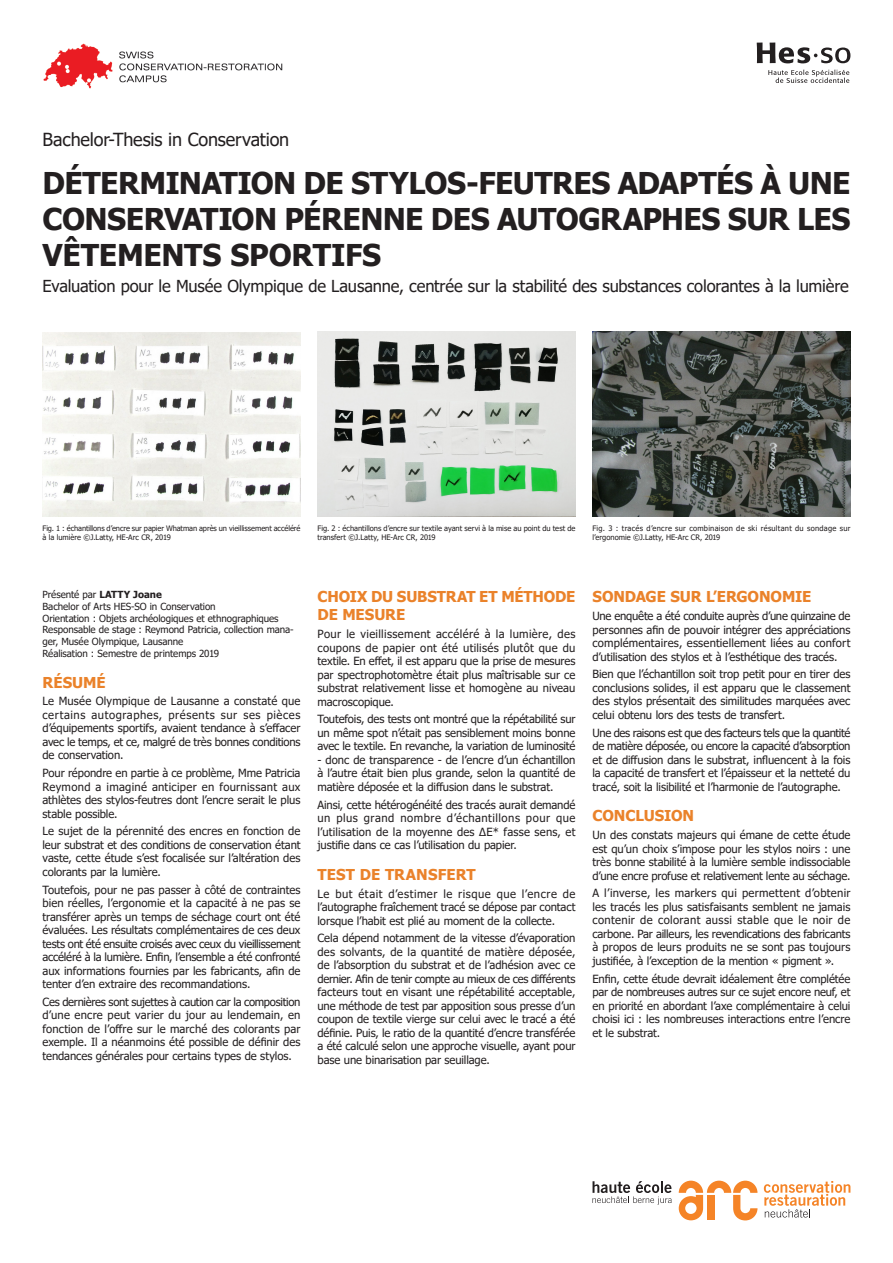
<style>
.page{position:relative;width:893px;height:1263px;background:#fff}
.page>*{position:absolute;margin:0;border:0;box-sizing:border-box;transform-origin:0 0}
.Titre_haut{font:700 30px/36px "Tahoma";letter-spacing:-.02em;color:#231f20;text-align:justify}
.Titre_haut-sous-titi{font:18px "Tahoma";letter-spacing:-.01em;color:#231f20}
.Titre_haut-sous-titi-2{font:16.5px "Tahoma";letter-spacing:-.01em;color:#231f20}
.Titre{font:700 15px/18px "Tahoma";letter-spacing:-.005em;color:#ea822a}
.t1{font:11.25px/13.5px "Tahoma";letter-spacing:-.01em;color:#231f20;text-align:justify}
.Normal_alignö_gauche{font:9.75px/11.7px "Tahoma";letter-spacing:-.005em;color:#231f20}
.Lögende{font:7.5px/9px "Tahoma";color:#231f20}
.Lögende-2{font:7.5px/9px "Tahoma";letter-spacing:.03em;color:#231f20}
.s1{font-weight:700}
</style>
<div class="page">
<svg style="left:679px;top:1180px;width:78px;height:40px"></svg>
<svg style="left:592px;top:1181px;width:79px;height:23px"></svg>
<svg style="left:764px;top:1181px;width:86px;height:36px"></svg>
<svg style="left:768px;top:70px;width:81px;height:13px"></svg>
<svg style="left:757px;top:43px;width:93px;height:20px"></svg>
<img style="left:43px;top:43px;width:240px;height:46px">
<img style="left:592px;top:332px;width:258px;height:184px">
<img style="left:317px;top:332px;width:258px;height:184px">
<img style="left:43px;top:332px;width:257px;height:184px">
<p class="Titre_haut-sous-titi" style="left:43px;top:127px;width:248px">Bachelor-Thesis in Conservation</p>
<p class="Titre_haut" style="left:43px;top:167px;width:809px">DÉTERMINATION DE STYLOS-FEUTRES ADAPTÉS À UNE CONSERVATION PÉRENNE DES AUTOGRAPHES SUR LES VÊTEMENTS SPORTIFS</p>
<p class="Titre_haut-sous-titi-2" style="left:43px;top:275px;width:808px">Evaluation pour le Musée Olympique de Lausanne, centrée sur la stabilité des substances colorantes à la lumière</p>
<p class="Lögende" style="left:43px;top:524px;width:259px">Fig. 1 : échantillons d’encre sur papier Whatman après un vieillissement accéléré à la lumière ©J.Latty, HE-Arc CR, 2019</p>
<p class="Lögende" style="left:317px;top:524px;width:259px">Fig. 2 : échantillons d’encre sur textile ayant servi à la mise au point du test de transfert ©J.Latty, HE-Arc CR, 2019</p>
<p class="Lögende-2" style="left:592px;top:524px;width:259px">Fig. 3 : tracés d’encre sur combinaison de ski résultant du sondage sur l’ergonomie ©J.Latty, HE-Arc CR, 2019</p>
<p class="Normal_alignö_gauche" style="left:43px;top:589px;width:253px">Présenté par <span class="s1">LATTY Joane<br></span>Bachelor of Arts HES-SO in Conservation<br>Orientation : Objets archéologiques et ethnographiques Responsable de stage : Reymond Patricia, collection mana&shy;ger, Musée Olympique, Lausanne<br>Réalisation : Semestre de printemps 2019</p>
<p class="Titre" style="left:43px;top:674px;width:65px">RÉSUMÉ</p>
<p class="t1" style="left:43px;top:695px;width:259px">Le Musée Olympique de Lausanne a constaté que certains autographes, présents sur ses pièces d’équipements sportifs, avaient tendance à s’effacer avec le temps, et ce, malgré de très bonnes conditions de conservation.</p>
<p class="t1" style="left:43px;top:767px;width:259px">Pour répondre en partie à ce problème, Mme Patricia Reymond a imaginé anticiper en fournissant aux athlètes des stylos-feutres dont l’encre serait le plus stable possible.</p>
<p class="t1" style="left:43px;top:825px;width:259px">Le sujet de la pérennité des encres en fonction de leur substrat et des conditions de conservation étant vaste, cette étude s’est focalisée sur l’altération des colorants par la lumière.</p>
<p class="t1" style="left:43px;top:883px;width:259px">Toutefois, pour ne pas passer à côté de contraintes bien réelles, l’ergonomie et la capacité à ne pas se transférer après un temps de séchage court ont été évaluées. Les résultats complémentaires de ces deux tests ont été ensuite croisés avec ceux du vieillissement accéléré à la lumière. Enfin, l’ensemble a été confronté aux informations fournies par les fabricants, afin de tenter d’en extraire des recommandations.</p>
<p class="t1" style="left:43px;top:996px;width:259px">Ces dernières sont sujettes à caution car la composition d’une encre peut varier du jour au lendemain, en fonction de l’offre sur le marché des colorants par exemple. Il a néanmoins été possible de définir des tendances générales pour certains types de stylos.</p>
<p class="Titre" style="left:317px;top:588px;width:259px">CHOIX DU SUBSTRAT ET MÉTHODE<br>DE MESURE</p>
<p class="t1" style="left:317px;top:628px;width:259px">Pour le vieillissement accéléré à la lumière, des coupons de papier ont été utilisés plutôt que du textile. En effet, il est apparu que la prise de mesures par spectrophotomètre était plus maîtrisable sur ce substrat relativement lisse et homogène au niveau macroscopique.</p>
<p class="t1" style="left:317px;top:713px;width:259px">Toutefois, des tests ont montré que la répétabilité sur un même spot n’était pas sensiblement moins bonne avec le textile. En revanche, la variation de luminosité</p>
<p class="t1" style="left:317px;top:754px;width:259px">- donc de transparence - de l’encre d’un échantillon à l’autre était bien plus grande, selon la quantité de matière déposée et la diffusion dans le substrat.</p>
<p class="t1" style="left:317px;top:798px;width:259px">Ainsi, cette hétérogénéité des tracés aurait demandé un plus grand nombre d’échantillons pour que l’utilisation de la moyenne des ΔE* fasse sens, et justifie dans ce cas l’utilisation du papier.</p>
<p class="Titre" style="left:317px;top:866px;width:160px">TEST DE TRANSFERT</p>
<p class="t1" style="left:317px;top:887px;width:259px">Le but était d’estimer le risque que l’encre de l’autographe fraîchement tracé se dépose par contact lorsque l’habit est plié au moment de la collecte.</p>
<p class="t1" style="left:317px;top:932px;width:259px">Cela dépend notamment de la vitesse d’évaporation des solvants, de la quantité de matière déposée, de l’absorption du substrat et de l’adhésion avec ce dernier. Afin de tenir compte au mieux de ces différents facteurs tout en visant une répétabilité acceptable, une méthode de test par apposition sous presse d’un coupon de textile vierge sur celui avec le tracé a été définie. Puis, le ratio de la quantité d’encre transférée a été calculé selon une approche visuelle, ayant pour base une binarisation par seuillage.</p>
<p class="Titre" style="left:592px;top:588px;width:220px">SONDAGE SUR L’ERGONOMIE</p>
<p class="t1" style="left:592px;top:610px;width:259px">Une enquête a été conduite auprès d’une quinzaine de personnes afin de pouvoir intégrer des appréciations complémentaires, essentiellement liées au confort d’utilisation des stylos et à l’esthétique des tracés.</p>
<p class="t1" style="left:592px;top:668px;width:259px">Bien que l’échantillon soit trop petit pour en tirer des conclusions solides, il est apparu que le classement des stylos présentait des similitudes marquées avec celui obtenu lors des tests de transfert.</p>
<p class="t1" style="left:592px;top:726px;width:259px">Une des raisons est que des facteurs tels que la quantité de matière déposée, ou encore la capacité d’absorption et de diffusion dans le substrat, influencent à la fois la capacité de transfert et l’épaisseur et la netteté du tracé, soit la lisibilité et l’harmonie de l’autographe.</p>
<p class="Titre" style="left:592px;top:807px;width:103px">CONCLUSION</p>
<p class="t1" style="left:592px;top:829px;width:259px">Un des constats majeurs qui émane de cette étude est qu’un choix s’impose pour les stylos noirs : une très bonne stabilité à la lumière semble indissociable d’une encre profuse et relativement lente au séchage.</p>
<p class="t1" style="left:592px;top:887px;width:259px">A l’inverse, les markers qui permettent d’obtenir les tracés les plus satisfaisants semblent ne jamais contenir de colorant aussi stable que le noir de carbone. Par ailleurs, les revendications des fabricants à propos de leurs produits ne se sont pas toujours justifiée, à l’exception de la mention « pigment ».</p>
<p class="t1" style="left:592px;top:972px;width:259px">Enfin, cette étude devrait idéalement être complétée par de nombreuses autres sur ce sujet encore neuf, et en priorité en abordant l’axe complémentaire à celui choisi ici : les nombreuses interactions entre l’encre et le substrat.</p>
</div>
